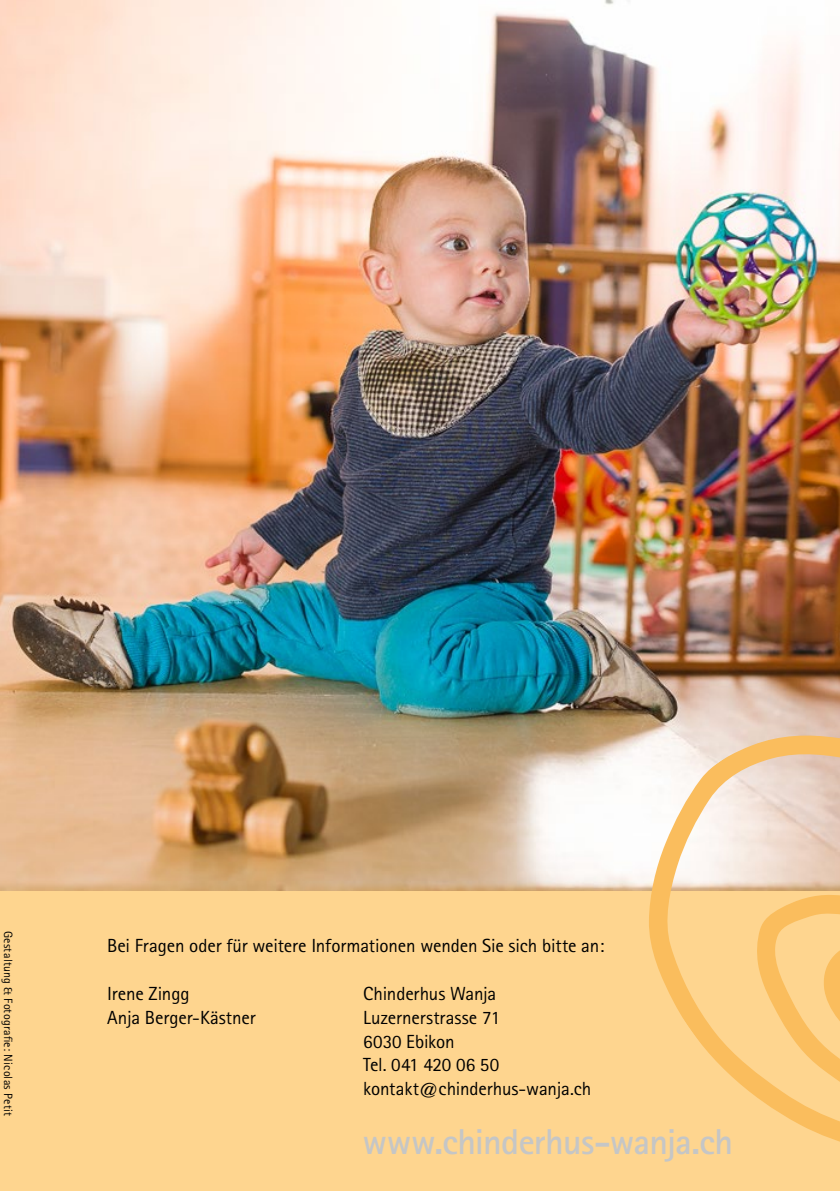
<style>
.page{position:relative;width:840px;height:1191px;background:#fff}
.page>*{position:absolute;margin:0;border:0;box-sizing:border-box;transform-origin:0 0}
.t1{font:700 36px "Rotis Sans Serif";letter-spacing:-.02em;color:#c5c6c6}
.t2{font:19px/23.8px "Rotis Sans Serif";letter-spacing:-.005em;color:#000}
.t3{font:12px "Rotis Sans Serif";letter-spacing:.02em;color:#000}
</style>
<div class="page">
<img style="left:0;top:0;width:839px;height:891px">
<div style="left:0;top:891px;width:839px;height:300px;background:#fed58f"></div>
<svg style="left:648px;top:734px;width:191px;height:407px"></svg>
<p class="t3" style="left:15px;top:930px;width:187px;rotate:90deg">Gestaltung &amp; Fotografie: Nicolas Petit</p>
<p class="t2" style="left:107px;top:934px;width:498px">Bei Fragen oder für weitere Informationen wenden Sie sich bitte an:</p>
<p class="t2" style="left:107px;top:981px;width:150px">Irene Zingg<br>Anja Berger-Kästner</p>
<p class="t2" style="left:363px;top:981px;width:229px">Chinderhus Wanja<br>Luzernerstrasse 71<br>6030 Ebikon<br>Tel. 041 420 06 50 kontakt@chinderhus-wanja.ch</p>
<h1 class="t1" style="left:362px;top:1119px;width:372px">www.chinderhus-wanja.ch</h1>
</div>
